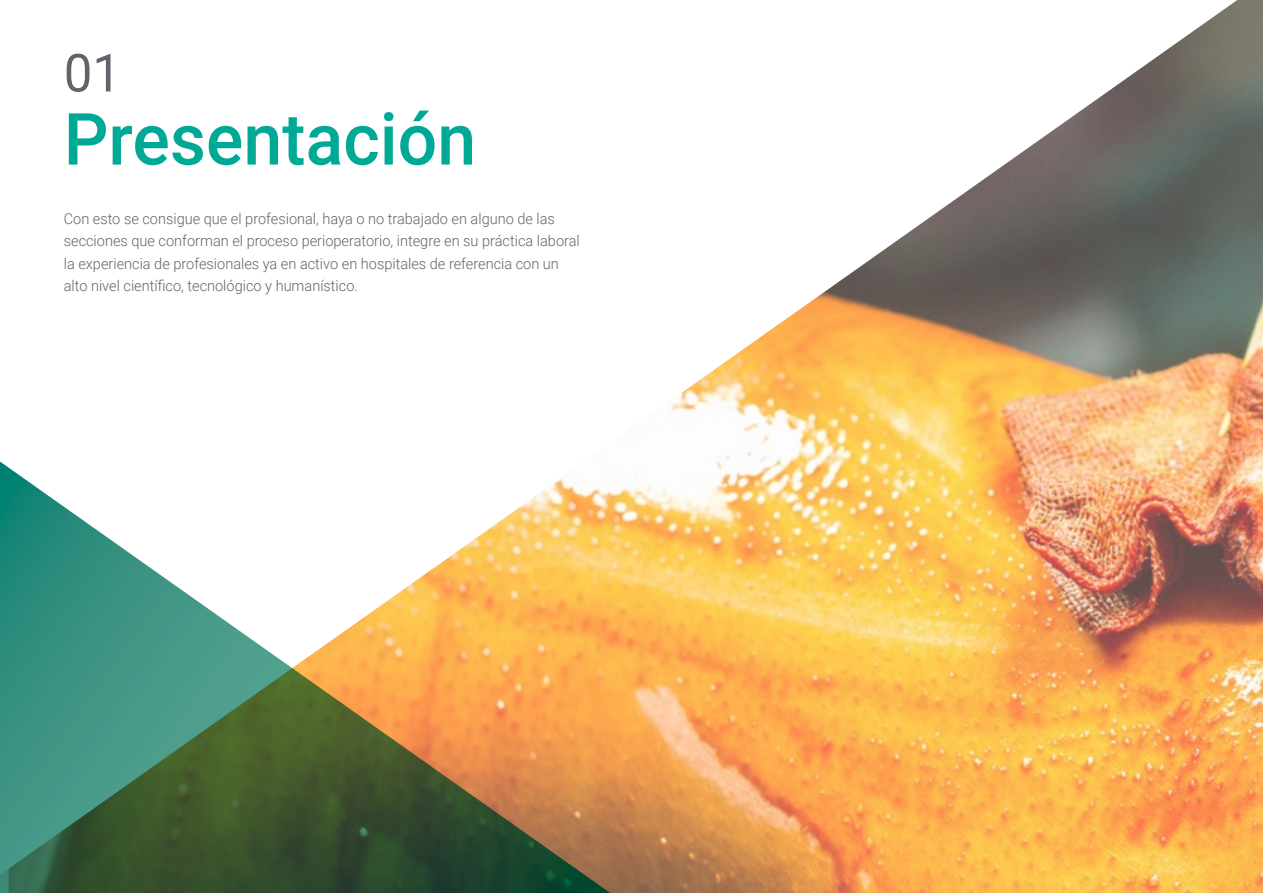
<style>
.page{position:relative;width:1263px;height:893px;background:#fff}
.page>*{position:absolute;margin:0;border:0;box-sizing:border-box;transform-origin:0 0}
.t1{font:500 72px "Roboto";color:#00a996}
.t2{font:52.5px "Roboto";color:#61646a}
.t3{font:300 15px/22.5px "Roboto";color:#61646a}
</style>
<div class="page">
<img style="left:640px;top:0;width:623px;height:893px">
<svg style="left:0;top:461px;width:640px;height:432px"></svg>
<h2 class="t2" style="left:64px;top:36px;width:59px">01</h2>
<h1 class="t1" style="left:64px;top:89px;width:414px">Presentación</h1>
<p class="t3" style="left:64px;top:207px;width:517px">Con esto se consigue que el profesional, haya o no trabajado en alguno de las secciones que conforman el proceso perioperatorio, integre en su práctica laboral la experiencia de profesionales ya en activo en hospitales de referencia con un alto nivel científico, tecnológico y humanístico.</p>
</div>
